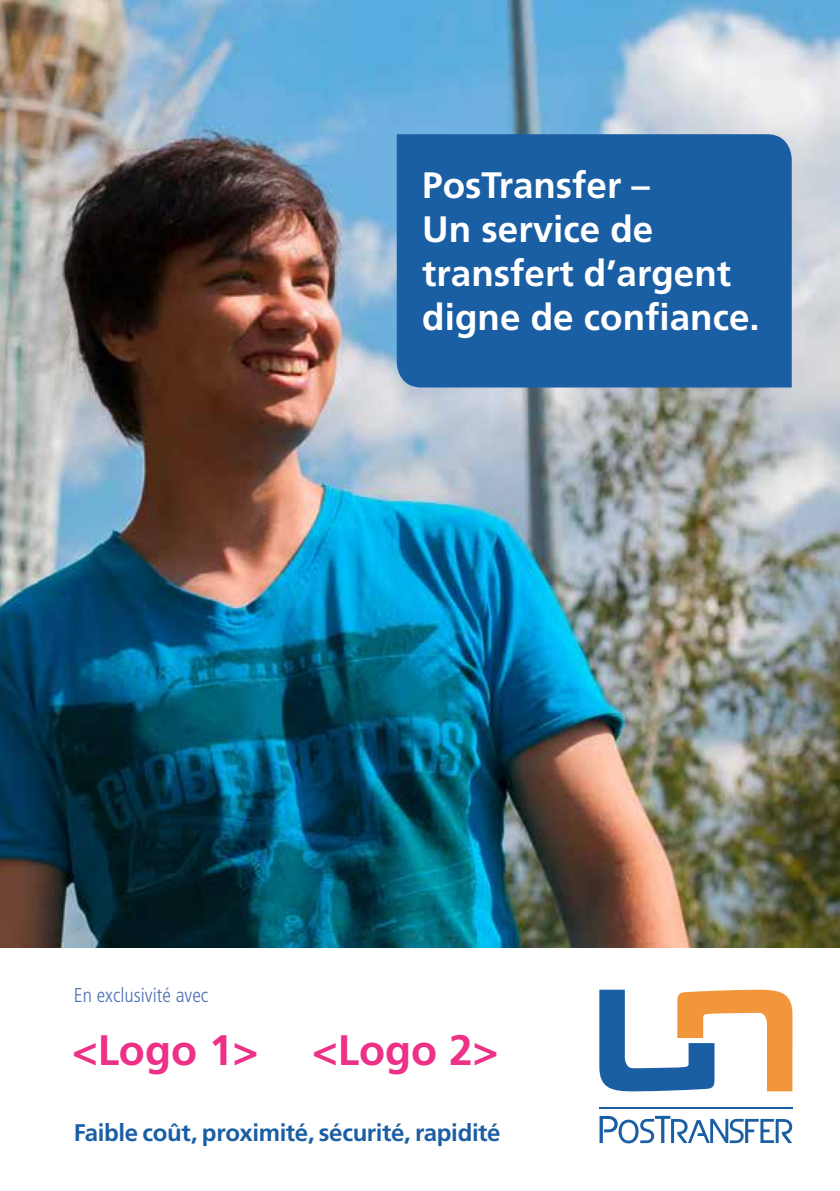
<style>
.page{position:relative;width:840px;height:1191px;background:#fff}
.page>*{position:absolute;margin:0;border:0;box-sizing:border-box;transform-origin:0 0}
.t1{font:700 42.6px "Frutiger LT Std";color:#ed3186}
.t2{font:700 36.8px/44.2px "Frutiger LT Std";color:#fff}
.t3{font:700 24px "Frutiger LT Std";letter-spacing:-.015em;color:#1a5ea4}
.t4{font:300 condensed 20px "Frutiger LT Std";color:#4d72b3}
</style>
<div class="page">
<img style="left:0;top:0;width:839px;height:947px">
<div style="left:396px;top:134px;width:395px;height:253px;background:#1a5ea4"></div>
<svg style="left:599px;top:989px;width:193px;height:103px"></svg>
<hr style="left:599px;top:1106px;width:193px;height:2px;background:#1a5ea4">
<svg style="left:599px;top:1115px;width:192px;height:28px"></svg>
<p class="t2" style="left:422px;top:163px;width:339px">PosTransfer –<br>Un service de transfert d’argent digne de confiance.</p>
<p class="t4" style="left:74px;top:983px;width:136px">En exclusivité avec</p>
<p class="t1" style="left:72px;top:1025px;width:188px">&lt;Logo 1&gt;</p>
<p class="t1" style="left:312px;top:1025px;width:188px">&lt;Logo 2&gt;</p>
<p class="t3" style="left:74px;top:1118px;width:428px">Faible coût, proximité, sécurité, rapidité</p>
</div>
